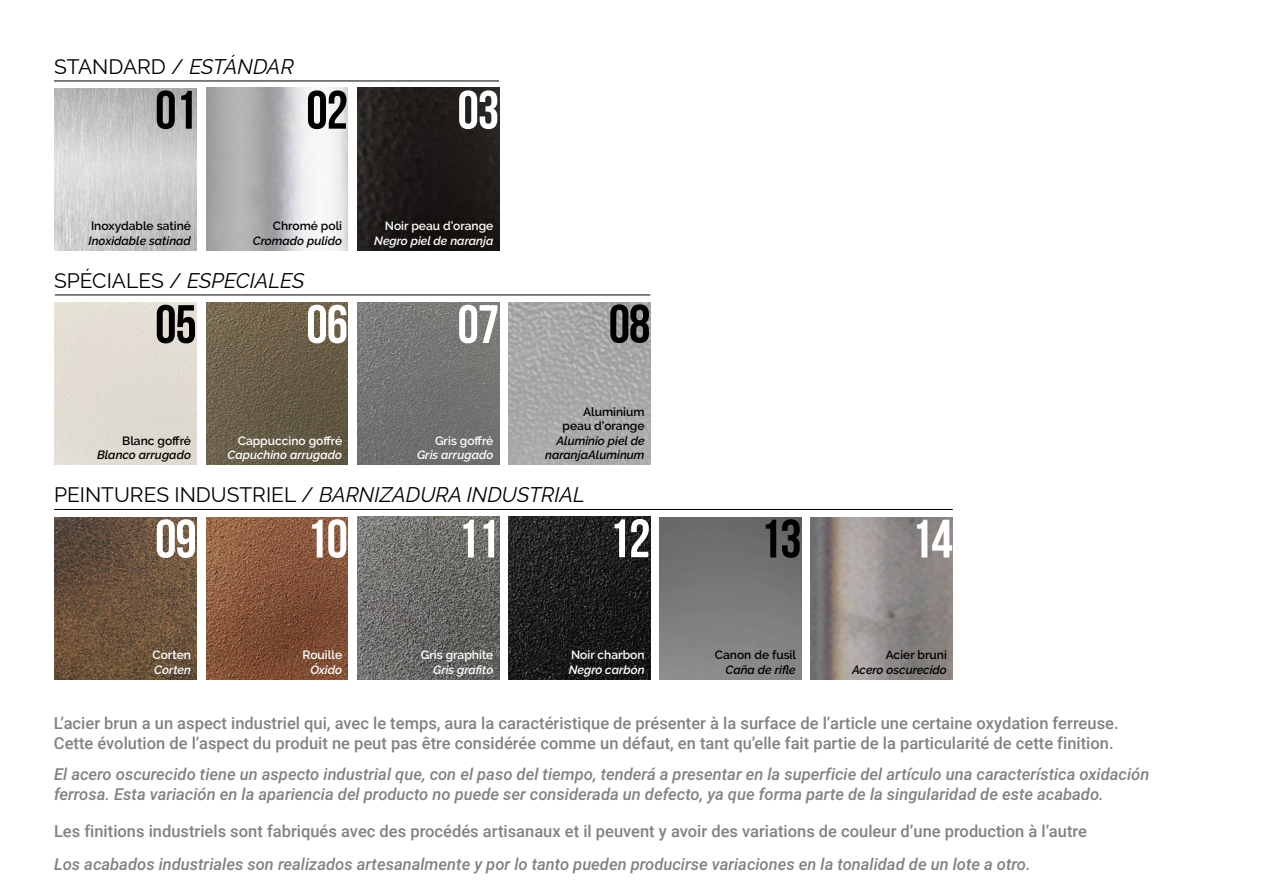
<style>
.page{position:relative;width:1263px;height:893px;background:#fff}
.page>*{position:absolute;margin:0;border:0;box-sizing:border-box;transform-origin:0 0}
.t1{font:700 54px "Bebas Neue";letter-spacing:-.02em;color:#fff}
.t2{font:700 54px "Bebas Neue";letter-spacing:-.02em;color:#000}
.t3{font:italic 21px "Raleway";color:#000}
.t4{font:21px "Raleway";color:#000}
.t5{font:500 16.5px "Roboto";color:#808285}
.t6{font:italic 500 16.5px "Roboto";color:#808285}
.t7{font:italic 600 12px "Raleway";color:#000}
.t8{font:600 12px "Raleway";color:#000}
.t9{font:italic 600 12px "Raleway";color:#fff}
.t10{font:600 12px "Raleway";color:#fff}
.s1{font-style:italic}
.s2{font-style:normal}
</style>
<div class="page">
<img style="left:55px;top:88px;width:142px;height:163px">
<img style="left:357px;top:88px;width:142px;height:162px">
<hr style="left:54px;top:81px;width:445px;height:1px;background:#000">
<img style="left:55px;top:517px;width:142px;height:162px">
<img style="left:357px;top:517px;width:142px;height:162px">
<img style="left:206px;top:517px;width:142px;height:162px">
<img style="left:508px;top:517px;width:142px;height:162px">
<img style="left:660px;top:517px;width:141px;height:162px">
<img style="left:811px;top:517px;width:142px;height:162px">
<hr style="left:54px;top:509px;width:899px;height:1px;background:#000">
<img style="left:206px;top:302px;width:142px;height:163px">
<img style="left:357px;top:302px;width:142px;height:163px">
<img style="left:508px;top:302px;width:142px;height:163px">
<hr style="left:55px;top:295px;width:595px;height:1px;background:#000">
<p class="t4" style="left:54px;top:50px;width:241px">STANDARD / <span class="s1">ESTÁNDAR</span></p>
<p class="t2" style="left:155px;top:80px;width:43px">01</p>
<p class="t2" style="left:306px;top:80px;width:43px">02</p>
<p class="t1" style="left:457px;top:80px;width:43px">03</p>
<p class="t8" style="left:91px;top:219px;width:101px">Inoxydable satiné</p>
<p class="t7" style="left:88px;top:234px;width:104px">Inoxidable satinad</p>
<p class="t8" style="left:273px;top:219px;width:71px">Chromé poli</p>
<p class="t7" style="left:253px;top:234px;width:91px">Cromado pulido</p>
<p class="t4" style="left:54px;top:264px;width:252px">SPÉCIALES / <span class="s1">ESPECIALES</span></p>
<p class="t10" style="left:385px;top:219px;width:110px">Noir peau d’orange</p>
<p class="t9" style="left:374px;top:234px;width:121px">Negro piel de naranja</p>
<p class="t2" style="left:155px;top:295px;width:43px">05</p>
<p class="t1" style="left:306px;top:295px;width:43px">06</p>
<p class="t1" style="left:457px;top:295px;width:43px">07</p>
<p class="t2" style="left:609px;top:294px;width:43px">08</p>
<p class="t8" style="left:122px;top:434px;width:70px">Blanc goffré</p>
<p class="t7" style="left:97px;top:448px;width:95px">Blanco arrugado</p>
<p class="t10" style="left:238px;top:434px;width:106px">Cappuccino goffré</p>
<p class="t9" style="left:227px;top:448px;width:116px">Capuchino arrugado</p>
<p class="t10" style="left:435px;top:434px;width:60px">Gris goffré</p>
<p class="t9" style="left:417px;top:448px;width:78px">Gris arrugado</p>
<p class="t8" style="left:583px;top:405px;width:63px">Aluminium</p>
<p class="t8" style="left:563px;top:419px;width:84px">peau d’orange</p>
<p class="t7" style="left:556px;top:433px;width:90px">Aluminio piel de</p>
<p class="t7" style="left:545px;top:448px;width:101px">naranjaAluminum</p>
<p class="t3" style="left:54px;top:483px;width:532px"><span class="s2">PEINTURES INDUSTRIEL /</span> BARNIZADURA INDUSTRIAL</p>
<p class="t1" style="left:155px;top:509px;width:43px">09</p>
<p class="t1" style="left:306px;top:509px;width:43px">10</p>
<p class="t1" style="left:457px;top:509px;width:43px">11</p>
<p class="t1" style="left:609px;top:509px;width:43px">12</p>
<p class="t2" style="left:760px;top:509px;width:43px">13</p>
<p class="t1" style="left:911px;top:509px;width:43px">14</p>
<p class="t10" style="left:153px;top:648px;width:40px">Corten</p>
<p class="t9" style="left:154px;top:662px;width:38px">Corten</p>
<p class="t10" style="left:303px;top:648px;width:41px">Rouille</p>
<p class="t9" style="left:310px;top:662px;width:33px">Óxido</p>
<p class="t10" style="left:421px;top:648px;width:74px">Gris graphite</p>
<p class="t9" style="left:433px;top:662px;width:62px">Gris grafito</p>
<p class="t10" style="left:571px;top:648px;width:75px">Noir charbon</p>
<p class="t9" style="left:569px;top:662px;width:77px">Negro carbón</p>
<p class="t8" style="left:715px;top:648px;width:83px">Canon de fusil</p>
<p class="t7" style="left:725px;top:662px;width:72px">Caña de rifle</p>
<p class="t8" style="left:886px;top:648px;width:63px">Acier bruni</p>
<p class="t7" style="left:852px;top:662px;width:96px">Acero oscurecido</p>
<p class="t5" style="left:54px;top:712px;width:1066px">L’acier brun a un aspect industriel qui, avec le temps, aura la caractéristique de présenter à la surface de l’article une certaine oxydation ferreuse.</p>
<p class="t5" style="left:54px;top:732px;width:1061px">Cette évolution de l’aspect du produit ne peut pas être considérée comme un défaut, en tant qu’elle fait partie de la particularité de cette finition.</p>
<p class="t6" style="left:54px;top:763px;width:1097px">El acero oscurecido tiene un aspecto industrial que, con el paso del tiempo, tenderá a presentar en la superficie del artículo una característica oxidación</p>
<p class="t6" style="left:54px;top:783px;width:1051px">ferrosa. Esta variación en la apariencia del producto no puede ser considerada un defecto, ya que forma parte de la singularidad de este acabado.</p>
<p class="t5" style="left:54px;top:819px;width:1034px">Les finitions industriels sont fabriqués avec des procédés artisanaux et il peuvent y avoir des variations de couleur d’une production à l’autre</p>
<p class="t6" style="left:54px;top:853px;width:978px">Los acabados industriales son realizados artesanalmente y por lo tanto pueden producirse variaciones en la tonalidad de un lote a otro.</p>
</div>
